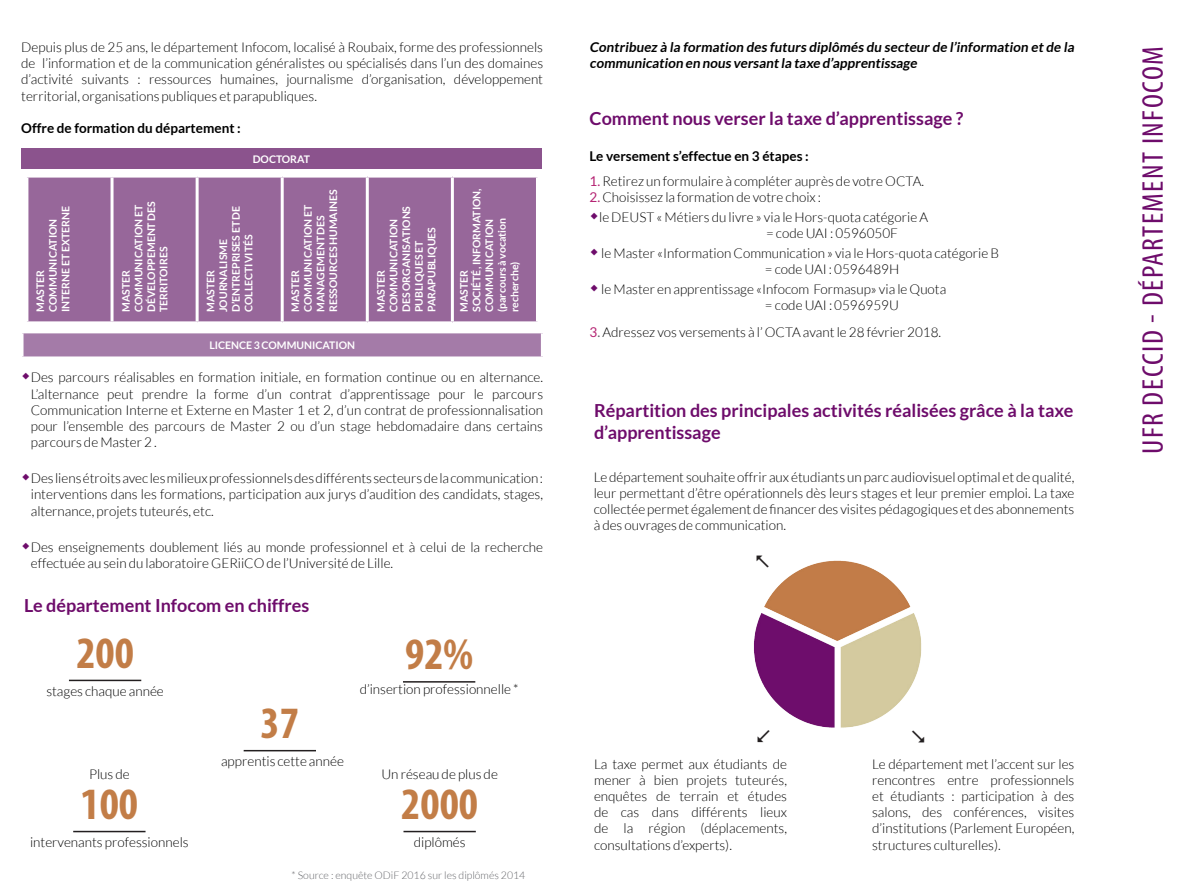
<style>
.page{position:relative;width:1187px;height:893px;background:#fff}
.page>*{position:absolute;margin:0;border:0;box-sizing:border-box;transform-origin:0 0}
.t1{font:700 condensed 45px "Myriad Pro";color:#c27d47}
.t2{font:condensed 30px "Myriad Pro";letter-spacing:.05em;color:#6e0c6b;scale:1.04 1}
.t3{font:700 18px/21.6px "Lato";color:#6e0c6b}
.t4{font:300 13.5px/16.2px "Lato";color:#000;text-align:justify}
.t5{font:700 13.5px/16.2px "Lato";color:#000}
.t6{font:700 10.5px/12.6px "Lato";color:#fff}
.t7{font:300 10.5px "Lato";color:#646569}
.s1{font-weight:700}
.s2{font-weight:400;color:#b52473}
.s3{font-weight:400;color:#646569}
</style>
<div class="page">
<img style="left:753px;top:560px;width:169px;height:168px">
<hr style="left:69px;top:680px;width:72px;height:1px;background:#231f20">
<hr style="left:403px;top:681px;width:72px;height:2px;background:#231f20">
<hr style="left:403px;top:831px;width:73px;height:1px;background:#231f20">
<hr style="left:73px;top:831px;width:72px;height:1px;background:#231f20">
<div style="left:21px;top:148px;width:520px;height:21px;background:#8b538d"></div>
<div style="left:28px;top:178px;width:508px;height:143px;background:#97679a"></div>
<hr style="left:110px;top:178px;width:3px;height:143px;background:#fff">
<hr style="left:196px;top:178px;width:3px;height:143px;background:#fff">
<hr style="left:281px;top:178px;width:3px;height:143px;background:#fff">
<hr style="left:366px;top:178px;width:3px;height:143px;background:#fff">
<hr style="left:451px;top:178px;width:3px;height:143px;background:#fff">
<div style="left:22px;top:332px;width:520px;height:26px;background:#a47ba8"></div>
<hr style="left:21px;top:330px;width:523px;height:3px;background:#fff">
<hr style="left:21px;top:333px;width:3px;height:23px;background:#fff">
<hr style="left:541px;top:333px;width:3px;height:23px;background:#fff">
<hr style="left:21px;top:356px;width:523px;height:3px;background:#fff">
<hr style="left:244px;top:750px;width:72px;height:1px;background:#231f20">
<svg style="left:756px;top:560px;width:12px;height:7px"></svg>
<p class="t4" style="left:21px;top:39px;width:523px">Depuis plus de 25 ans, le département Infocom, localisé à Roubaix, forme des professionnels de l’information et de la communication généralistes ou spécialisés dans l’un des domaines d’activité suivants : ressources humaines, journalisme d’organisation, développement territorial, organisations publiques et parapubliques.</p>
<p class="t5" style="left:21px;top:120px;width:221px">Offre de formation du département :</p>
<p class="t6" style="left:253px;top:152px;width:59px">DOCTORAT</p>
<p class="t6" style="left:34px;top:312px;width:108px;rotate:-90deg">MASTER<br>COMMUNICATION<br>INTERNE ET EXTERNE</p>
<p class="t6" style="left:119px;top:312px;width:112px;rotate:-90deg">MASTER<br>COMMUNICATION ET<br>DÉVELOPPEMENT DES<br>TERRITOIRES</p>
<p class="t6" style="left:204px;top:312px;width:108px;rotate:-90deg">MASTER<br>JOURNALISME<br>D’ENTREPRISES ET DE<br>COLLECTIVITÉS</p>
<p class="t6" style="left:289px;top:312px;width:124px;rotate:-90deg">MASTER<br>COMMUNICATION ET<br>MANAGEMENT DES<br>RESSOURCES HUMAINES</p>
<p class="t6" style="left:209px;top:339px;width:147px">LICENCE 3 COMMUNICATION</p>
<p class="t6" style="left:374px;top:312px;width:108px;rotate:-90deg">MASTER<br>COMMUNICATION<br>DES ORGANISATIONS<br>PUBLIQUES ET<br>PARAPUBLIQUES</p>
<p class="t6" style="left:457px;top:312px;width:125px;rotate:-90deg">MASTER<br>SOCIÉTÉ, INFORMATION,<br>COMMUNICATION (parcours à vocation recherche)</p>
<p class="t4" style="left:31px;top:370px;width:514px">Des parcours réalisables en formation initiale, en formation continue ou en alternance.<br>L’alternance peut prendre la forme d’un contrat d’apprentissage pour le parcours Communication Interne et Externe en Master 1 et 2, d’un contrat de professionnalisation pour l’ensemble des parcours de Master 2 ou d’un stage hebdomadaire dans certains parcours de Master 2 .</p>
<p class="t4" style="left:31px;top:470px;width:514px">Des liens étroits avec les milieux professionnels des différents secteurs de la communication : interventions dans les formations, participation aux jurys d’audition des candidats, stages, alternance, projets tuteurés, etc.</p>
<p class="t4" style="left:31px;top:539px;width:514px">Des enseignements doublement liés au monde professionnel et à celui de la recherche effectuée au sein du laboratoire GERiiCO de l’Université de Lille.</p>
<h3 class="t3" style="left:24px;top:594px;width:287px">Le département Infocom en chiffres</h3>
<h1 class="t1" style="left:76px;top:625px;width:59px">200</h1>
<p class="t4" style="left:46px;top:683px;width:119px">stages chaque année</p>
<p class="t4" style="left:89px;top:766px;width:42px">Plus de</p>
<h1 class="t1" style="left:81px;top:776px;width:59px">100</h1>
<p class="t4" style="left:30px;top:834px;width:160px">intervenants professionnels</p>
<h1 class="t1" style="left:261px;top:695px;width:40px">37</h1>
<p class="t4" style="left:221px;top:753px;width:124px">apprentis cette année</p>
<h1 class="t1" style="left:405px;top:626px;width:69px">92%</h1>
<p class="t4" style="left:359px;top:681px;width:160px">d’insertion professionnelle *</p>
<p class="t4" style="left:381px;top:766px;width:118px">Un réseau de plus de</p>
<h1 class="t1" style="left:401px;top:776px;width:78px">2000</h1>
<p class="t4" style="left:414px;top:834px;width:53px">diplômés</p>
<p class="t7" style="left:291px;top:870px;width:235px">* Source : enquête ODiF 2016 sur les diplômés 2014</p>
<p class="t5" style="left:589px;top:39px;width:488px">Contribuez à la formation des futurs diplômés du secteur de l’information et de la communication en nous versant la taxe d’apprentissage</p>
<h3 class="t3" style="left:589px;top:107px;width:375px">Comment nous verser la taxe d’apprentissage ?</h3>
<p class="t4" style="left:589px;top:143px;width:336px;line-height:25.2px"><span class="s1">Le versement s’effectue en 3 étapes :<br></span><span class="s2">1.</span>Retirez un formulaire à compléter auprès de votre OCTA.</p>
<p class="t4" style="left:599px;top:187px;width:330px;line-height:19.8px;text-indent:-10px"><span class="s2">2.</span> Choisissez la formation de votre choix :<br>le DEUST « Métiers du livre » via le Hors-quota catégorie A</p>
<p class="t4" style="left:601px;top:223px;width:399px;line-height:19.8px;text-indent:165px">= code UAI : 0596050F<br>le Master «Information Communication » via le Hors-quota catégorie B</p>
<p class="t4" style="left:601px;top:259px;width:346px;line-height:19.8px;text-indent:163px">= code UAI : 0596489H<br>le Master en apprentissage «Infocom Formasup» via le Quota</p>
<p class="t4" style="left:589px;top:292px;width:353px;line-height:26.7px;text-indent:175px">= code UAI : 0596959U<br><span class="s2">3</span><span class="s3">.</span>Adressez vos versements à l’ OCTA avant le 28 février 2018.</p>
<h3 class="t3" style="left:594px;top:399px;width:480px">Répartition des principales activités réalisées grâce à la taxe d’apprentissage</h3>
<p class="t4" style="left:593px;top:469px;width:482px">Le département souhaite offrir aux étudiants un parc audiovisuel optimal et de qualité, leur permettant d’être opérationnels dès leurs stages et leur premier emploi. La taxe collectée permet également de financer des visites pédagogiques et des abonnements à des ouvrages de communication.</p>
<p class="t4" style="left:594px;top:756px;width:194px">La taxe permet aux étudiants de mener à bien projets tuteurés, enquêtes de terrain et études de cas dans différents lieux de la région (déplacements, consultations d’experts).</p>
<p class="t4" style="left:872px;top:756px;width:204px">Le département met l’accent sur les rencontres entre professionnels et étudiants : participation à des salons, des conférences, visites d’institutions (Parlement Européen, structures culturelles).</p>
<h2 class="t2" style="left:1134px;top:454px;width:394px;rotate:-90deg">UFR DECCID - DÉPARTEMENT INFOCOM</h2>
</div>
